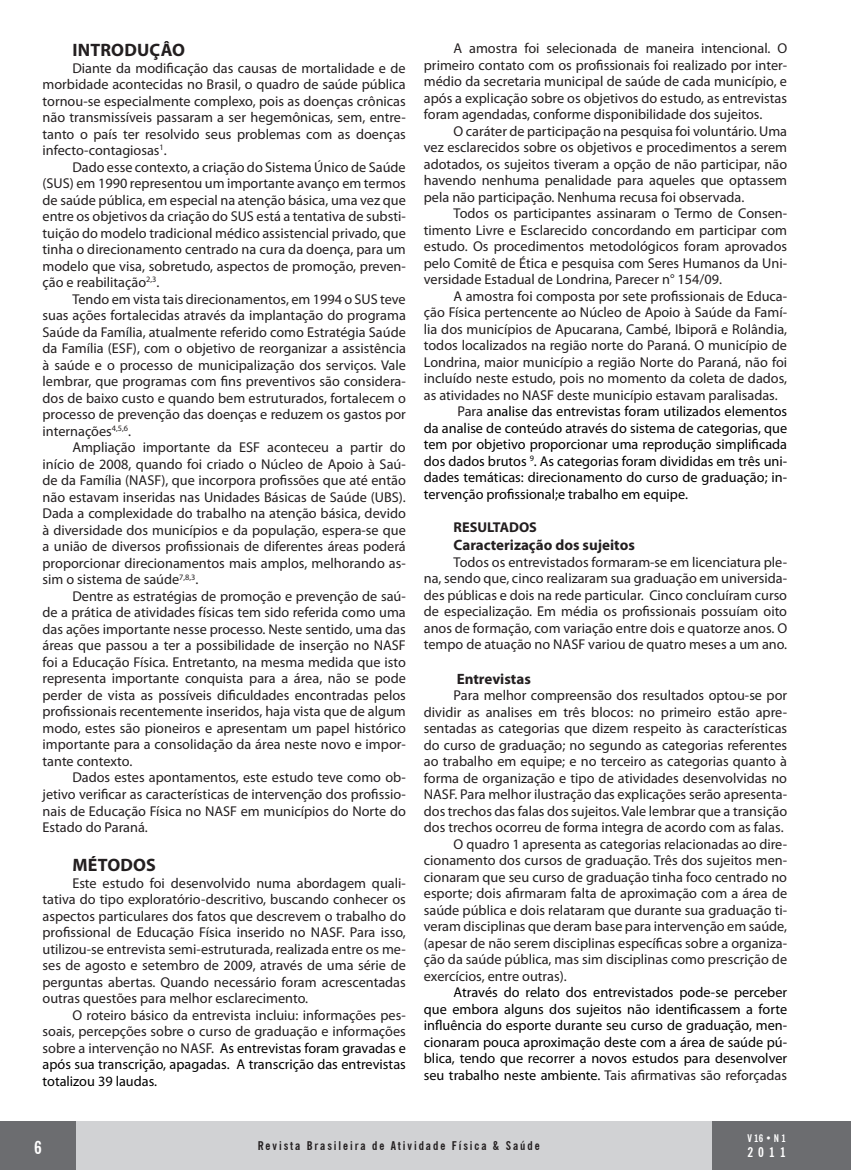
<style>
.page{position:relative;width:851px;height:1170px;background:#fff}
.page>*{position:absolute;margin:0;border:0;box-sizing:border-box;transform-origin:0 0}
.SUBTITULOS{font:700 18px "Myriad Pro";letter-spacing:.01em;color:#231f20}
.t1{font:700 condensed 18px "News Gothic BT";color:#fff}
.SUBTIT_MINI{font:700 15px "Myriad Pro";color:#231f20}
.TEXTO{font:14.25px/16.5px "Myriad Pro";color:#231f20;text-align:justify}
.TEXTO-2{font:14.25px/16.5px "Myriad Pro";color:#000;text-align:justify}
.TEXTO-3{font:700 14.25px "Myriad Pro";color:#231f20}
.t2{font:700 condensed 13.5px "News Gothic BT";color:#fff}
.t3{font:700 condensed 12px "News Gothic BT";letter-spacing:.16em;color:#231f20}
.t4{font:700 condensed 10.5px "News Gothic BT";color:#fff}
.s1{color:#000}
.s2{color:#231f20}
</style>
<div class="page">
<div style="left:0;top:1121px;width:76px;height:48px;background:#6c6d70"></div>
<div style="left:711px;top:1121px;width:139px;height:48px;background:#6c6d70"></div>
<div style="left:76px;top:1121px;width:635px;height:48px;background:#d1d2d4"></div>
<p class="SUBTITULOS" style="left:72px;top:38px;width:114px">INTRODUÇÂO</p>
<p class="TEXTO" style="left:43px;top:59px;width:365px;text-indent:30px">Diante da modificação das causas de mortalidade e de morbidade acontecidas no Brasil, o quadro de saúde pública tornou-se especialmente complexo, pois as doenças crônicas não transmissíveis passaram a ser hegemônicas, sem, entre&shy;tanto o país ter resolvido seus problemas com as doenças infecto-contagiosas<sup>1</sup>.</p>
<p class="TEXTO" style="left:43px;top:158px;width:365px;text-indent:30px">Dado esse contexto, a criação do Sistema Único de Saúde (SUS) em 1990 representou um importante avanço em termos de saúde pública, em especial na atenção básica, uma vez que entre os objetivos da criação do SUS está a tentativa de substi&shy;tuição do modelo tradicional médico assistencial privado, que tinha o direcionamento centrado na cura da doença, para um modelo que visa, sobretudo, aspectos de promoção, preven&shy;ção e reabilitação<sup>2,3</sup>.</p>
<p class="TEXTO" style="left:43px;top:290px;width:365px;text-indent:30px">Tendo em vista tais direcionamentos, em 1994 o SUS teve suas ações fortalecidas através da implantação do programa Saúde da Família, atualmente referido como Estratégia Saúde da Família (ESF), com o objetivo de reorganizar a assistência à saúde e o processo de municipalização dos serviços. Vale lembrar, que programas com fins preventivos são considera&shy;dos de baixo custo e quando bem estruturados, fortalecem o processo de prevenção das doenças e reduzem os gastos por internações<sup>4,5,6</sup>.</p>
<p class="TEXTO" style="left:43px;top:439px;width:365px;text-indent:30px">Ampliação importante da ESF aconteceu a partir do início de 2008, quando foi criado o Núcleo de Apoio à Saú&shy;de da Família (NASF), que incorpora profissões que até então não estavam inseridas nas Unidades Básicas de Saúde (UBS).<br>Dada a complexidade do trabalho na atenção básica, devido à diversidade dos municípios e da população, espera-se que a união de diversos profissionais de diferentes áreas poderá proporcionar direcionamentos mais amplos, melhorando as&shy;sim o sistema de saúde<sup>7,8,3</sup>.</p>
<p class="TEXTO" style="left:43px;top:587px;width:365px;text-indent:30px">Dentre as estratégias de promoção e prevenção de saú&shy;de a prática de atividades físicas tem sido referida como uma das ações importante nesse processo. Neste sentido, uma das áreas que passou a ter a possibilidade de inserção no NASF foi a Educação Física. Entretanto, na mesma medida que isto representa importante conquista para a área, não se pode perder de vista as possíveis dificuldades encontradas pelos profissionais recentemente inseridos, haja vista que de algum modo, estes são pioneiros e apresentam um papel histórico importante para a consolidação da área neste novo e impor&shy;tante contexto.</p>
<p class="TEXTO" style="left:43px;top:769px;width:365px;text-indent:30px">Dados estes apontamentos, este estudo teve como ob&shy;jetivo verificar as características de intervenção dos profissio&shy;nais de Educação Física no NASF em municípios do Norte do Estado do Paraná.</p>
<p class="SUBTITULOS" style="left:72px;top:853px;width:85px">MÉTODOS</p>
<p class="TEXTO" style="left:43px;top:874px;width:365px;text-indent:30px">Este estudo foi desenvolvido numa abordagem quali&shy;tativa do tipo exploratório-descritivo, buscando conhecer os aspectos particulares dos fatos que descrevem o trabalho do profissional de Educação Física inserido no NASF. Para isso, utilizou-se entrevista semi-estruturada, realizada entre os me&shy;ses de agosto e setembro de 2009, através de uma série de perguntas abertas. Quando necessário foram acrescentadas outras questões para melhor esclarecimento.</p>
<p class="TEXTO" style="left:43px;top:1006px;width:365px;text-indent:30px">O roteiro básico da entrevista incluiu: informações pes&shy;soais, percepções sobre o curso de graduação e informações sobre a intervenção no NASF. <span class="s1">As entrevistas foram gravadas e após sua transcrição, apagadas. A transcrição das entrevistas totalizou 39 laudas.</span></p>
<p class="TEXTO" style="left:424px;top:40px;width:365px;text-indent:30px">A amostra foi selecionada de maneira intencional. O primeiro contato com os profissionais foi realizado por inter&shy;médio da secretaria municipal de saúde de cada município, e após a explicação sobre os objetivos do estudo, as entrevistas foram agendadas, conforme disponibilidade dos sujeitos.</p>
<p class="TEXTO" style="left:424px;top:122px;width:365px;text-indent:30px">O caráter de participação na pesquisa foi voluntário. Uma vez esclarecidos sobre os objetivos e procedimentos a serem adotados, os sujeitos tiveram a opção de não participar, não havendo nenhuma penalidade para aqueles que optassem pela não participação. Nenhuma recusa foi observada.</p>
<p class="TEXTO" style="left:424px;top:205px;width:365px;text-indent:30px">Todos os participantes assinaram o Termo de Consen&shy;timento Livre e Esclarecido concordando em participar com estudo. Os procedimentos metodológicos foram aprovados pelo Comitê de Ética e pesquisa com Seres Humanos da Uni&shy;versidade Estadual de Londrina, Parecer n° 154/09.</p>
<p class="TEXTO" style="left:424px;top:287px;width:365px;text-indent:30px">A amostra foi composta por sete profissionais de Educa&shy;ção Física pertencente ao Núcleo de Apoio à Saúde da Famí&shy;lia dos municípios de Apucarana, Cambé, Ibiporã e Rolândia, todos localizados na região norte do Paraná. O município de Londrina, maior município a região Norte do Paraná, não foi incluído neste estudo, pois no momento da coleta de dados, as atividades no NASF deste município estavam paralisadas.</p>
<p class="TEXTO-2" style="left:424px;top:403px;width:365px;text-indent:34px"><span class="s2">Para</span> analise das entrevistas foram utilizados elementos da analise de conteúdo através do sistema de categorias, que tem por objetivo proporcionar uma reprodução simplificada dos dados brutos <sup>9</sup>. As categorias foram divididas em três uni&shy;dades temáticas: direcionamento do curso de graduação; in&shy;tervenção profissional;e trabalho em equipe.</p>
<p class="TEXTO-3" style="left:453px;top:518px;width:85px">RESULTADOS</p>
<p class="SUBTIT_MINI" style="left:453px;top:535px;width:183px">Caracterização dos sujeitos</p>
<p class="TEXTO" style="left:424px;top:553px;width:365px;text-indent:30px">Todos os entrevistados formaram-se em licenciatura ple&shy;na, sendo que, cinco realizaram sua graduação em universida&shy;des públicas e dois na rede particular. Cinco concluíram curso de especialização. Em média os profissionais possuíam oito anos de formação, com variação entre dois e quatorze anos. O tempo de atuação no NASF variou de quatro meses a um ano.</p>
<p class="SUBTIT_MINI" style="left:456px;top:668px;width:76px">Entrevistas</p>
<p class="TEXTO" style="left:424px;top:686px;width:365px;text-indent:30px">Para melhor compreensão dos resultados optou-se por dividir as analises em três blocos: no primeiro estão apre&shy;sentadas as categorias que dizem respeito às características do curso de graduação; no segundo as categorias referentes ao trabalho em equipe; e no terceiro as categorias quanto à forma de organização e tipo de atividades desenvolvidas no NASF. Para melhor ilustração das explicações serão apresenta&shy;dos trechos das falas dos sujeitos. Vale lembrar que a transição dos trechos ocorreu de forma integra de acordo com as falas.</p>
<p class="TEXTO" style="left:424px;top:835px;width:365px;text-indent:30px">O quadro 1 apresenta as categorias relacionadas ao dire&shy;cionamento dos cursos de graduação. Três dos sujeitos men&shy;cionaram que seu curso de graduação tinha foco centrado no esporte; dois afirmaram falta de aproximação com a área de saúde pública e dois relataram que durante sua graduação ti&shy;veram disciplinas que deram base para intervenção em saúde, (apesar de não serem disciplinas específicas sobre a organiza&shy;ção da saúde pública, mas sim disciplinas como prescrição de exercícios, entre outras).</p>
<p class="TEXTO-2" style="left:424px;top:983px;width:365px;text-indent:30px">Através do relato dos entrevistados pode-se perceber que embora alguns dos sujeitos não identificassem a forte influência do esporte durante seu curso de graduação, men&shy;cionaram pouca aproximação deste com a área de saúde pú&shy;blica, tendo que recorrer a novos estudos para desenvolver seu trabalho neste ambiente. <span class="s2">Tais afirmativas são reforçadas</span></p>
<p class="t1" style="left:34px;top:1136px;width:9px">6</p>
<p class="t3" style="left:258px;top:1138px;width:283px">Revista Brasileira de Atividade Física &amp; Saúde</p>
<p class="t4" style="left:747px;top:1131px;width:40px">V 16 • N 1</p>
<p class="t2" style="left:747px;top:1143px;width:40px">2011</p>
</div>
